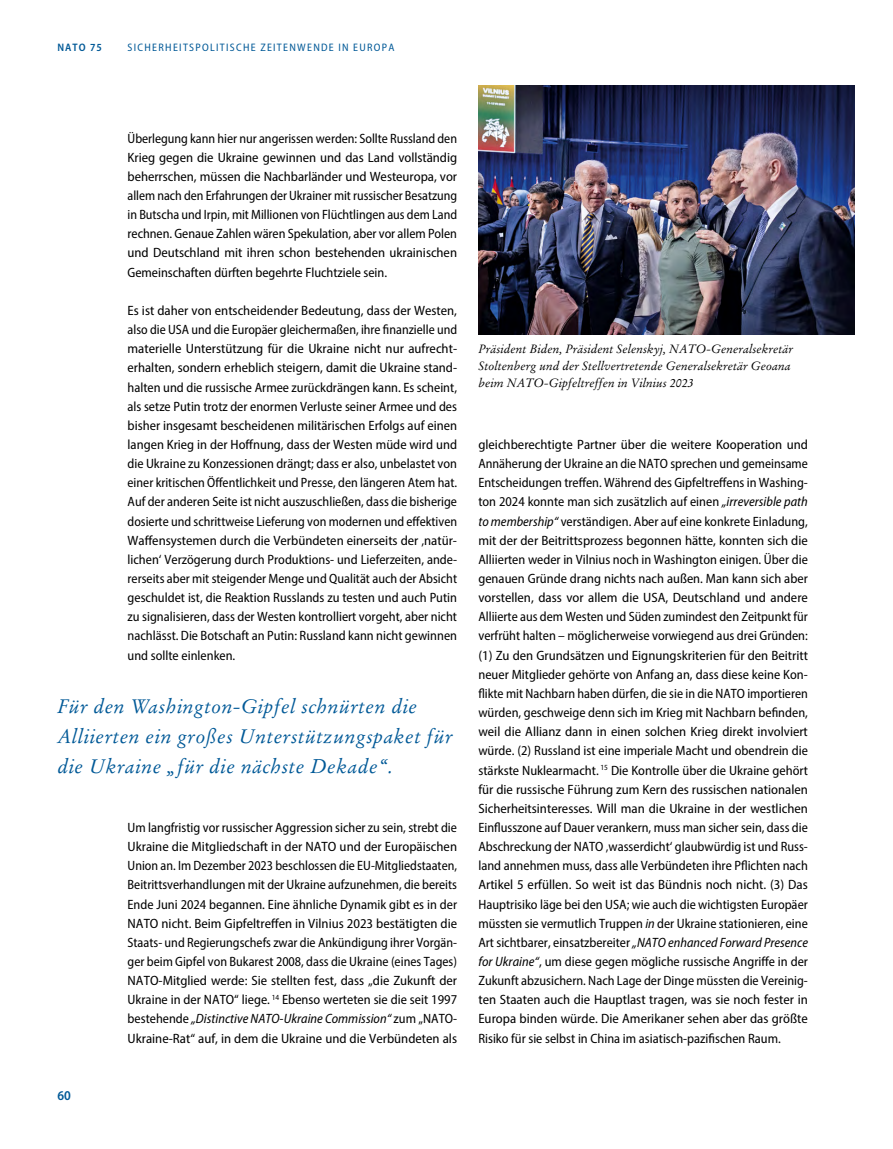
<style>
.page{position:relative;width:893px;height:1149px;background:#fff}
.page>*{position:absolute;margin:0;border:0;box-sizing:border-box;transform-origin:0 0}
.t1{font:italic 19.5px/30px "Stempel Garamond LT Std";letter-spacing:.025em;color:#005997}
.Fließtext{font:semi-condensed 13.5px/19.2px "Myriad Pro";color:#000;text-align:justify}
.t2{font:600 semi-condensed 13.5px "Myriad Pro";color:#005997}
.Bildtexte{font:italic 12px/17px "Stempel Garamond LT Std";color:#000}
.t3{font:semi-condensed 10.8px "Myriad Pro";letter-spacing:.12em;color:#005997}
.t4{font:600 semi-condensed 10.8px "Myriad Pro";letter-spacing:.1em;color:#005997}
.s1{font-style:italic}
</style>
<div class="page">
<img style="left:478px;top:85px;width:377px;height:249px">
<p class="t4" style="left:57px;top:40px;width:46px">NATO 75</p>
<p class="t3" style="left:128px;top:40px;width:269px">SICHERHEITSPOLITISCHE ZEITENWENDE IN EUROPA</p>
<p class="Fließtext" style="left:128px;top:128px;width:331px">Überlegung kann hier nur angerissen werden: Sollte Russland den Krieg gegen die Ukraine gewinnen und das Land vollständig beherrschen, müssen die Nachbarländer und Westeuropa, vor allem nach den Erfahrungen der Ukrainer mit russischer Besatzung in Butscha und Irpin, mit Millionen von Flüchtlingen aus dem Land rechnen. Genaue Zahlen wären Spekulation, aber vor allem Polen und Deutschland mit ihren schon bestehenden ukrainischen Gemeinschaften dürften begehrte Fluchtziele sein.</p>
<p class="Fließtext" style="left:128px;top:300px;width:331px">Es ist daher von entscheidender Bedeutung, dass der Westen, also die USA und die Europäer gleichermaßen, ihre finanzielle und materielle Unterstützung für die Ukraine nicht nur aufrecht&shy;erhalten, sondern erheblich steigern, damit die Ukraine stand&shy;halten und die russische Armee zurückdrängen kann. Es scheint, als setze Putin trotz der enormen Verluste seiner Armee und des bisher insgesamt bescheidenen militärischen Erfolgs auf einen langen Krieg in der Hoffnung, dass der Westen müde wird und die Ukraine zu Konzessionen drängt; dass er also, unbelastet von einer kritischen Öffentlichkeit und Presse, den längeren Atem hat.<br>Auf der anderen Seite ist nicht auszuschließen, dass die bisherige dosierte und schrittweise Lieferung von modernen und effektiven Waffensystemen durch die Verbündeten einerseits der ‚natür&shy;lichen‘ Verzögerung durch Produktions- und Lieferzeiten, ande&shy;rerseits aber mit steigender Menge und Qualität auch der Absicht geschuldet ist, die Reaktion Russlands zu testen und auch Putin zu signalisieren, dass der Westen kontrolliert vorgeht, aber nicht nachlässt. Die Botschaft an Putin: Russland kann nicht gewinnen und sollte einlenken.</p>
<p class="t1" style="left:57px;top:691px;width:397px">Für den Washington-Gipfel schnürten die<br>Alliierten ein großes Unterstützungspaket für die Ukraine „für die nächste Dekade“.</p>
<p class="t2" style="left:57px;top:1086px;width:15px">60</p>
<p class="Fließtext" style="left:128px;top:817px;width:331px">Um langfristig vor russischer Aggression sicher zu sein, strebt die Ukraine die Mitgliedschaft in der NATO und der Europäischen Union an. Im Dezember 2023 beschlossen die EU-Mitgliedstaaten, Beitrittsverhandlungen mit der Ukraine aufzunehmen, die bereits Ende Juni 2024 begannen. Eine ähnliche Dynamik gibt es in der NATO nicht. Beim Gipfeltreffen in Vilnius 2023 bestätigten die Staats- und Regierungschefs zwar die Ankündigung ihrer Vorgän&shy;ger beim Gipfel von Bukarest 2008, dass die Ukraine (eines Tages)<br>NATO-Mitglied werde: Sie stellten fest, dass „die Zukunft der Ukraine in der NATO“ liege. <sup>14</sup> Ebenso werteten sie die seit 1997 bestehende <span class="s1">„Distinctive NATO-Ukraine Commission“</span> zum „NATO-Ukraine-Rat“ auf, in dem die Ukraine und die Verbündeten als</p>
<p class="Bildtexte" style="left:478px;top:340px;width:316px">Präsident Biden, Präsident Selenskyj, NATO-Generalsekretär<br>Stoltenberg und der Stellvertretende Generalsekretär Geoana beim NATO-Gipfeltreffen in Vilnius 2023</p>
<p class="Fließtext" style="left:478px;top:434px;width:331px">gleichberechtigte Partner über die weitere Kooperation und Annäherung der Ukraine an die NATO sprechen und gemeinsame Entscheidungen treffen. Während des Gipfeltreffens in Washing&shy;ton 2024 konnte man sich zusätzlich auf einen <span class="s1">„irreversible path to membership“</span> verständigen. Aber auf eine konkrete Einladung, mit der der Beitrittsprozess begonnen hätte, konnten sich die Alliierten weder in Vilnius noch in Washington einigen. Über die genauen Gründe drang nichts nach außen. Man kann sich aber vorstellen, dass vor allem die USA, Deutschland und andere Alliierte aus dem Westen und Süden zumindest den Zeitpunkt für verfrüht halten – möglicherweise vorwiegend aus drei Gründen: (1) Zu den Grundsätzen und Eignungskriterien für den Beitritt neuer Mitglieder gehörte von Anfang an, dass diese keine Kon&shy;flikte mit Nachbarn haben dürfen, die sie in die NATO importieren würden, geschweige denn sich im Krieg mit Nachbarn befinden, weil die Allianz dann in einen solchen Krieg direkt involviert würde. (2) Russland ist eine imperiale Macht und obendrein die stärkste Nuklearmacht. <sup>15</sup> Die Kontrolle über die Ukraine gehört für die russische Führung zum Kern des russischen nationalen Sicherheitsinteresses. Will man die Ukraine in der westlichen Einflusszone auf Dauer verankern, muss man sicher sein, dass die Abschreckung der NATO ‚wasserdicht‘ glaubwürdig ist und Russ&shy;land annehmen muss, dass alle Verbündeten ihre Pflichten nach Artikel 5 erfüllen. So weit ist das Bündnis noch nicht. (3) Das Hauptrisiko läge bei den USA; wie auch die wichtigsten Europäer müssten sie vermutlich Truppen <span class="s1">in</span> der Ukraine stationieren, eine Art sichtbarer, einsatzbereiter <span class="s1">„NATO enhanced Forward Presence for Ukraine“</span>, um diese gegen mögliche russische Angriffe in der Zukunft abzusichern. Nach Lage der Dinge müssten die Vereinig&shy;ten Staaten auch die Hauptlast tragen, was sie noch fester in Europa binden würde. Die Amerikaner sehen aber das größte Risiko für sie selbst in China im asiatisch-pazifischen Raum.</p>
</div>
